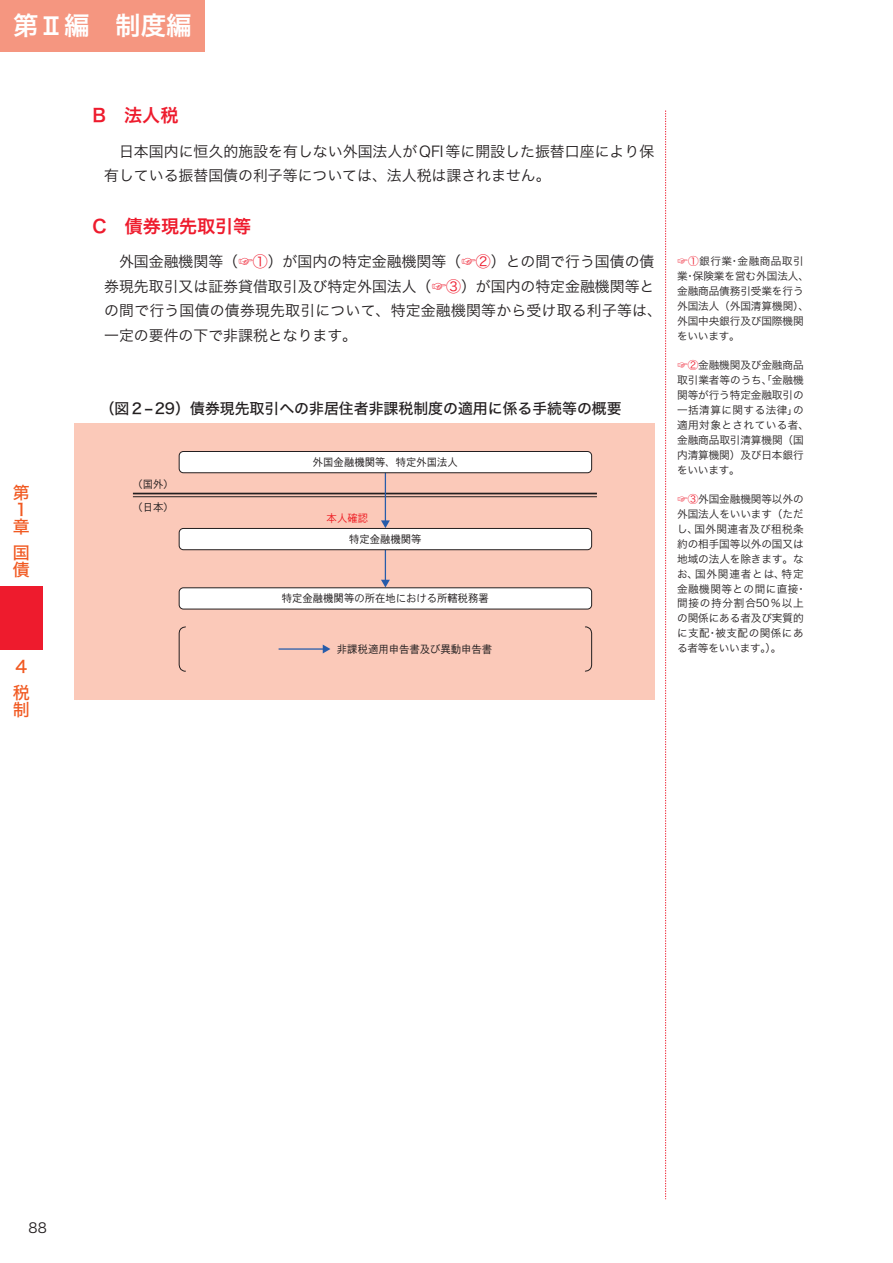
<style>
.page{position:relative;width:893px;height:1263px;background:#fff}
.page>*{position:absolute;margin:0;border:0;box-sizing:border-box;transform-origin:0 0}
.t1{font:25.5px "Hira Kaku Pro W6";color:#fff}
.t2{font:18px "Hira Kaku Pro W6";color:#ee1b2d}
.t3{font:16.95px/17px "Hira Kaku Std W5";color:#f15921}
.t4{font:14.85px/24.5px "Hiragino Sans Pr 6 N W3";color:#231f20}
.t5{font:14.85px "Hira Kaku Std W5";color:#231f20}
.t6{font:13.8px "Hiragino Sans Pr 6 N W3";color:#231f20}
.t7{font:10.8px/22.4px "DFHS Gothic Std W3";letter-spacing:-.005em;color:#231f20;scale:.96 1}
.t8{font:10.8px "DFHS Gothic Std W3";color:#ee1d23;scale:.96 1}
.t9{font:10.65px/14.9px "Hiragino Sans Pr 6 N W3";letter-spacing:-.01em;color:#231f20}
.s1{font-family:"Midashi Go Pro MB31"}
.s2{color:#ee1b2d}
</style>
<div class="page">
<div style="left:0;top:0;width:204px;height:51px;background:#f59680"></div>
<svg style="left:665px;top:111px;width:1px;height:1088px"></svg>
<div style="left:0;top:586px;width:43px;height:64px;background:#ee1b2d"></div>
<div style="left:74px;top:423px;width:581px;height:276px;background:#fbc9b9"></div>
<hr style="left:133px;top:493px;width:464px;height:1px;background:#231f20">
<hr style="left:133px;top:496px;width:464px;height:1px;background:#231f20">
<hr style="left:385px;top:470px;width:1px;height:52px;background:#275caa">
<svg style="left:381px;top:520px;width:9px;height:8px"></svg>
<hr style="left:385px;top:550px;width:1px;height:31px;background:#275caa">
<svg style="left:381px;top:580px;width:9px;height:7px"></svg>
<div style="left:179px;top:588px;width:413px;height:21px;background:#fff;border-radius:4px"></div>
<div style="left:179px;top:587px;width:413px;height:22px;border:1px solid #231f20;border-radius:4px"></div>
<div style="left:179px;top:451px;width:413px;height:22px;background:#fff;border-radius:4px"></div>
<div style="left:179px;top:451px;width:413px;height:22px;border:1px solid #231f20;border-radius:4px"></div>
<hr style="left:279px;top:648px;width:45px;height:2px;background:#275caa">
<svg style="left:323px;top:644px;width:7px;height:9px"></svg>
<svg style="left:179px;top:626px;width:7px;height:46px"></svg>
<svg style="left:585px;top:626px;width:7px;height:46px"></svg>
<div style="left:179px;top:528px;width:413px;height:22px;background:#fff;border-radius:4px"></div>
<div style="left:179px;top:528px;width:413px;height:22px;border:1px solid #231f20;border-radius:4px"></div>
<h1 class="t1" style="left:13px;top:2px;width:180px">第<span class="s1">Ⅱ</span>編　制度編</h1>
<h3 class="t3" style="left:13px;top:484px;width:18px;text-align:justify">第1章</h3>
<h3 class="t3" style="left:13px;top:544px;width:18px">国債</h3>
<h3 class="t3" style="left:13px;top:654px;width:18px;line-height:25.5px">4税</h3>
<h3 class="t3" style="left:13px;top:701px;width:17px">制</h3>
<h2 class="t2" style="left:92px;top:99px;width:87px">B　法人税</h2>
<h3 class="t4" style="left:104px;top:138px;width:552px;text-indent:15px">日本国内に恒久的施設を有しない外国法人がQFI等に開設した振替口座により保有している振替国債の利子等については、法人税は課されません。</h3>
<h2 class="t2" style="left:92px;top:210px;width:160px">C　債券現先取引等</h2>
<h3 class="t4" style="left:104px;top:248px;width:559px;text-indent:15px">外国金融機関等（<span class="s2">☞①</span>）が国内の特定金融機関等（<span class="s2">☞②</span>）との間で行う国債の債券現先取引又は証券貸借取引及び特定外国法人（<span class="s2">☞③</span>）が国内の特定金融機関等との間で行う国債の債券現先取引について、特定金融機関等から受け取る利子等は、一定の要件の下で非課税となります。</h3>
<h3 class="t5" style="left:100px;top:397px;width:523px">（図２-29）債券現先取引への非居住者非課税制度の適用に係る手続等の概要</h3>
<p class="t7" style="left:132px;top:473px;width:45px">（国外）（日本）</p>
<p class="t7" style="left:313px;top:451px;width:153px">外国金融機関等、特定外国法人</p>
<p class="t8" style="left:327px;top:512px;width:45px">本人確認</p>
<p class="t7" style="left:349px;top:528px;width:77px">特定金融機関等</p>
<p class="t7" style="left:282px;top:587px;width:217px">特定金融機関等の所在地における所轄税務署</p>
<p class="t7" style="left:337px;top:638px;width:163px">非課税適用申告書及び異動申告書</p>
<p class="t9" style="left:677px;top:253px;width:133px"><span class="s2">☞①</span>銀行業・金融商品取引業・保険業を営む外国法人、金融商品債務引受業を行う外国法人（外国清算機関）、外国中央銀行及び国際機関をいいます。</p>
<p class="t9" style="left:677px;top:357px;width:133px"><span class="s2">☞②</span>金融機関及び金融商品取引業者等のうち、「金融機関等が行う特定金融取引の一括清算に関する法律」の適用対象とされている者、金融商品取引清算機関（国内清算機関）及び日本銀行をいいます。</p>
<p class="t9" style="left:677px;top:491px;width:131px"><span class="s2">☞③</span>外国金融機関等以外の外国法人をいいます（ただし、国外関連者及び租税条約の相手国等以外の国又は地域の法人を除きます。なお、国外関連者とは、特定金融機関等との間に直接・間接の持分割合50％以上の関係にある者及び実質的に支配・被支配の関係にある者等をいいます。）。</p>
<p class="t6" style="left:29px;top:1215px;width:20px">88</p>
</div>
